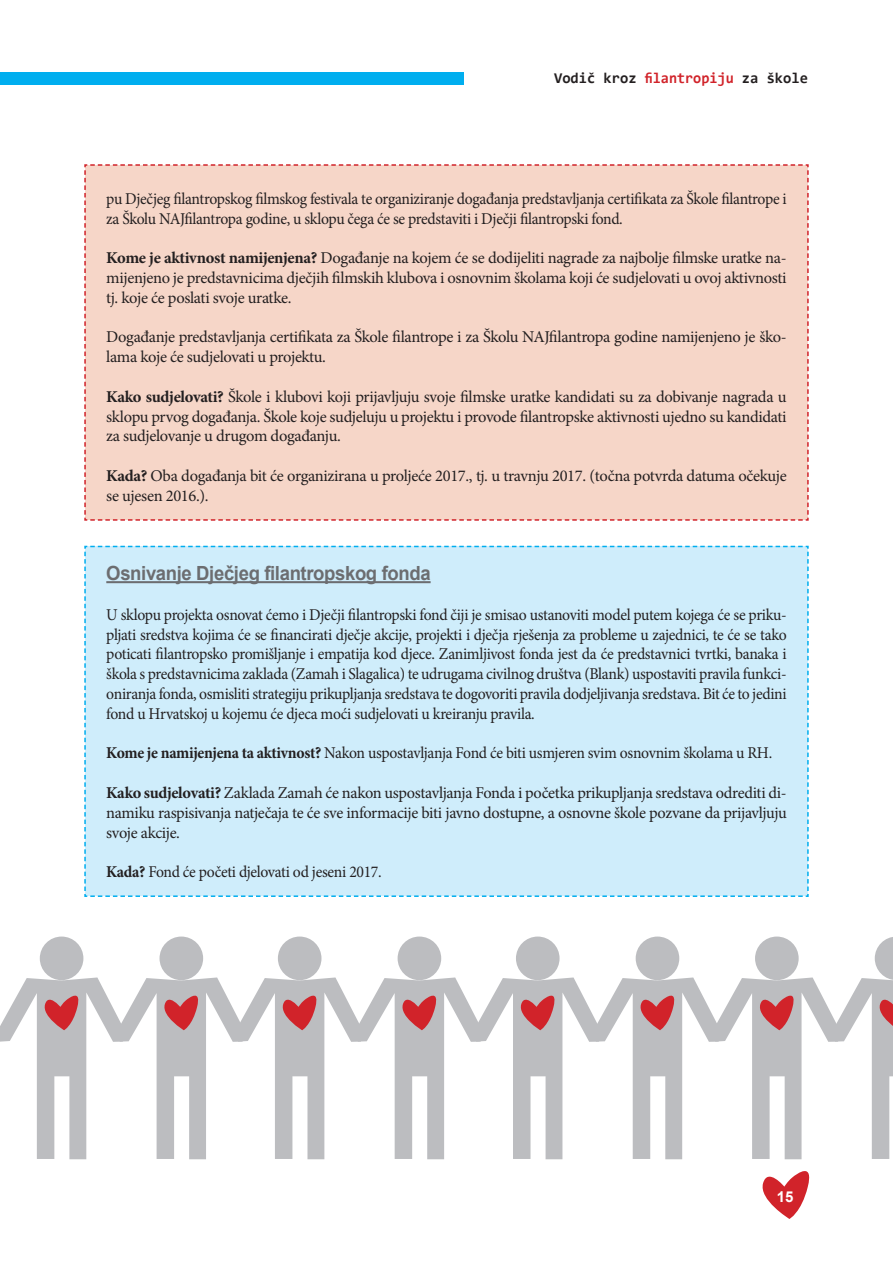
<style>
.page{position:relative;width:893px;height:1263px;background:#fff}
.page>*{position:absolute;margin:0;border:0;box-sizing:border-box;transform-origin:0 0}
.t1{font:700 19.5px "Arial";letter-spacing:-.02em;color:#6c6d70;scale:.95 1}
.t2{font:16.5px/19.8px "Minion Pro";letter-spacing:-.02em;color:#231f20;scale:.95 1}
.t3{font:16.5px/19.8px "Minion Pro";letter-spacing:-.02em;color:#231f20;text-align:justify}
.t4{font:700 15px "Consolas";color:#231f20}
.t5{font:700 15px "Arial";color:#fff}
.s1{color:#d1232a}
.s2{font-weight:700}
</style>
<div class="page">
<div style="left:0;top:72px;width:463px;height:13px;background:#00aeef"></div>
<div style="left:84px;top:545px;width:725px;height:352px;background:#cfedfb"></div>
<div style="left:84px;top:164px;width:725px;height:357px;background:#f6d6c8"></div>
<hr style="left:106px;top:581px;width:325px;height:2px;background:#6c6d70">
<svg style="left:0;top:936px;width:893px;height:283px"></svg>
<p class="t4" style="left:554px;top:69px;width:255px">Vodič kroz <span class="s1">filantropiju</span> za škole</p>
<p class="t2" style="left:106px;top:189px;width:718px">pu Dječjeg filantropskog filmskog festivala te organiziranje događanja predstavljanja certifikata za Škole filantrope i za Školu NAJfilantropa godine, u sklopu čega će se predstaviti i Dječji filantropski fond.</p>
<p class="t3" style="left:106px;top:248px;width:682px"><span class="s2">Kome je aktivnost namijenjena?</span> Događanje na kojem će se dodijeliti nagrade za najbolje filmske uratke na&shy;mijenjeno je predstavnicima dječjih filmskih klubova i osnovnim školama koji će sudjelovati u ovoj aktivnosti tj. koje će poslati svoje uratke.</p>
<p class="t3" style="left:106px;top:327px;width:682px">Događanje predstavljanja certifikata za Škole filantrope i za Školu NAJfilantropa godine namijenjeno je ško&shy;lama koje će sudjelovati u projektu.</p>
<p class="t3" style="left:106px;top:387px;width:682px"><span class="s2">Kako sudjelovati?</span> Škole i klubovi koji prijavljuju svoje filmske uratke kandidati su za dobivanje nagrada u sklopu prvog događanja. Škole koje sudjeluju u projektu i provode filantropske aktivnosti ujedno su kandidati za sudjelovanje u drugom događanju.</p>
<p class="t3" style="left:106px;top:466px;width:682px"><span class="s2">Kada?</span> Oba događanja bit će organizirana u proljeće 2017., tj. u travnju 2017. (točna potvrda datuma očekuje se ujesen 2016.).</p>
<p class="t1" style="left:106px;top:559px;width:343px">Osnivanje Dječjeg filantropskog fonda</p>
<p class="t2" style="left:106px;top:605px;width:718px;text-align:justify">U sklopu projekta osnovat ćemo i Dječji filantropski fond čiji je smisao ustanoviti model putem kojega će se priku&shy;pljati sredstva kojima će se financirati dječje akcije, projekti i dječja rješenja za probleme u zajednici, te će se tako poticati filantropsko promišljanje i empatija kod djece. Zanimljivost fonda jest da će predstavnici tvrtki, banaka i škola s predstavnicima zaklada (Zamah i Slagalica) te udrugama civilnog društva (Blank) uspostaviti pravila funkci&shy;oniranja fonda, osmisliti strategiju prikupljanja sredstava te dogovoriti pravila dodjeljivanja sredstava. Bit će to jedini fond u Hrvatskoj u kojemu će djeca moći sudjelovati u kreiranju pravila.</p>
<p class="t2" style="left:106px;top:743px;width:701px"><span class="s2">Kome je namijenjena ta aktivnost?</span> Nakon uspostavljanja Fond će biti usmjeren svim osnovnim školama u RH.</p>
<p class="t3" style="left:106px;top:783px;width:682px"><span class="s2">Kako sudjelovati?</span> Zaklada Zamah će nakon uspostavljanja Fonda i početka prikupljanja sredstava odrediti di&shy;namiku raspisivanja natječaja te će sve informacije biti javno dostupne, a osnovne škole pozvane da prijavljuju svoje akcije.</p>
<p class="t2" style="left:106px;top:862px;width:290px"><span class="s2">Kada?</span> Fond će početi djelovati od jeseni 2017.</p>
<p class="t5" style="left:777px;top:1186px;width:18px">15</p>
</div>
